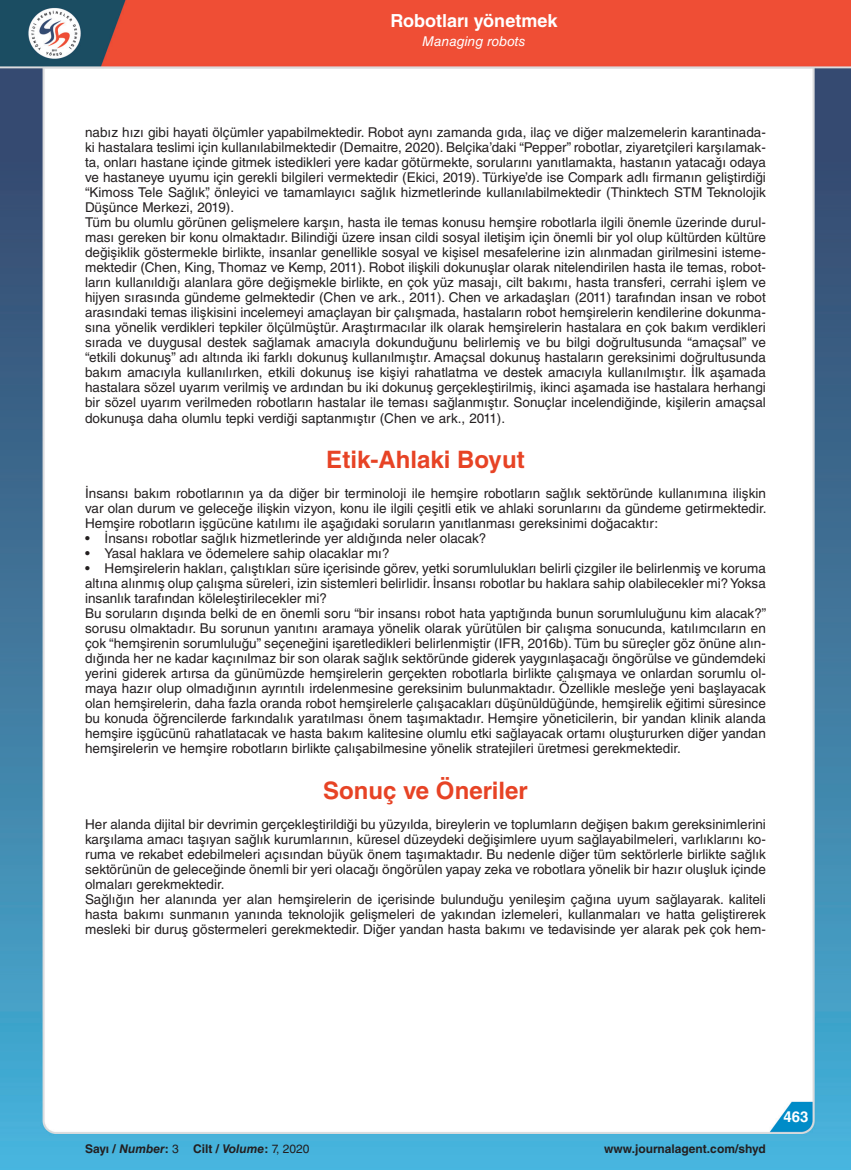
<style>
.page{position:relative;width:851px;height:1170px;background:#fff}
.page>*{position:absolute;margin:0;border:0;box-sizing:border-box;transform-origin:0 0}
.Gövde_A{font:700 24px "Helvetica LT Std";color:#e74325}
.t1{font:700 18px "Helvetica LT Std";color:#fff}
.t2{font:700 15px "Helvetica LT Std";color:#fff}
.Gövde_A-2{font:13.5px/15px "Helvetica LT Std";color:#231f20;text-align:justify}
.t3{font:italic 13.5px "Helvetica LT Std";color:#fff}
.t4{font:700 12px "Helvetica LT Std";color:#231f20}
.s1{font-style:italic}
.s2{font-weight:400}
</style>
<div class="page">
<img style="left:0;top:0;width:850px;height:1169px">
<p class="t1" style="left:390px;top:9px;width:168px">Robotları yönetmek</p>
<p class="t3" style="left:422px;top:33px;width:105px">Managing robots</p>
<p class="Gövde_A-2" style="left:85px;top:125px;width:682px">nabız hızı gibi hayati ölçümler yapabilmektedir. Robot aynı zamanda gıda, ilaç ve diğer malzemelerin karantinada&shy;ki hastalara teslimi için kullanılabilmektedir (Demaitre, 2020). Belçika’daki “Pepper” robotlar, ziyaretçileri karşılamak&shy;ta, onları hastane içinde gitmek istedikleri yere kadar götürmekte, sorularını yanıtlamakta, hastanın yatacağı odaya ve hastaneye uyumu için gerekli bilgileri vermektedir (Ekici, 2019). Türkiye’de ise Compark adlı firmanın geliştirdiği “Kimoss Tele Sağlık”, önleyici ve tamamlayıcı sağlık hizmetlerinde kullanılabilmektedir (Thinktech STM Teknolojik Düşünce Merkezi, 2019).</p>
<p class="Gövde_A-2" style="left:85px;top:215px;width:682px">Tüm bu olumlu görünen gelişmelere karşın, hasta ile temas konusu hemşire robotlarla ilgili önemle üzerinde durul&shy;ması gereken bir konu olmaktadır. Bilindiği üzere insan cildi sosyal iletişim için önemli bir yol olup kültürden kültüre değişiklik göstermekle birlikte, insanlar genellikle sosyal ve kişisel mesafelerine izin alınmadan girilmesini isteme&shy;mektedir (Chen, King, Thomaz ve Kemp, 2011). Robot ilişkili dokunuşlar olarak nitelendirilen hasta ile temas, robot&shy;ların kullanıldığı alanlara göre değişmekle birlikte, en çok yüz masajı, cilt bakımı, hasta transferi, cerrahi işlem ve hijyen sırasında gündeme gelmektedir (Chen ve ark., 2011). Chen ve arkadaşları (2011) tarafından insan ve robot arasındaki temas ilişkisini incelemeyi amaçlayan bir çalışmada, hastaların robot hemşirelerin kendilerine dokunma&shy;sına yönelik verdikleri tepkiler ölçülmüştür. Araştırmacılar ilk olarak hemşirelerin hastalara en çok bakım verdikleri sırada ve duygusal destek sağlamak amacıyla dokunduğunu belirlemiş ve bu bilgi doğrultusunda “amaçsal” ve “etkili dokunuş” adı altında iki farklı dokunuş kullanılmıştır. Amaçsal dokunuş hastaların gereksinimi doğrultusunda bakım amacıyla kullanılırken, etkili dokunuş ise kişiyi rahatlatma ve destek amacıyla kullanılmıştır. İlk aşamada hastalara sözel uyarım verilmiş ve ardından bu iki dokunuş gerçekleştirilmiş, ikinci aşamada ise hastalara herhangi bir sözel uyarım verilmeden robotların hastalar ile teması sağlanmıştır. Sonuçlar incelendiğinde, kişilerin amaçsal dokunuşa daha olumlu tepki verdiği saptanmıştır (Chen ve ark., 2011).</p>
<p class="Gövde_A" style="left:326px;top:445px;width:200px">Etik-Ahlaki Boyut</p>
<p class="Gövde_A-2" style="left:85px;top:486px;width:683px">İnsansı bakım robotlarının ya da diğer bir terminoloji ile hemşire robotların sağlık sektöründe kullanımına ilişkin var olan durum ve geleceğe ilişkin vizyon, konu ile ilgili çeşitli etik ve ahlaki sorunlarını da gündeme getirmektedir.<br>Hemşire robotların işgücüne katılımı ile aşağıdaki soruların yanıtlanması gereksinimi doğacaktır:</p>
<p class="Gövde_A-2" style="left:85px;top:531px;width:403px">• İnsansı robotlar sağlık hizmetlerinde yer aldığında neler olacak?</p>
<p class="Gövde_A-2" style="left:85px;top:546px;width:306px">• Yasal haklara ve ödemelere sahip olacaklar mı?</p>
<p class="Gövde_A-2" style="left:85px;top:561px;width:682px">• Hemşirelerin hakları, çalıştıkları süre içerisinde görev, yetki sorumlulukları belirli çizgiler ile belirlenmiş ve koruma altına alınmış olup çalışma süreleri, izin sistemleri belirlidir. İnsansı robotlar bu haklara sahip olabilecekler mi? Yoksa insanlık tarafından köleleştirilecekler mi?</p>
<p class="Gövde_A-2" style="left:85px;top:606px;width:682px">Bu soruların dışında belki de en önemli soru “bir insansı robot hata yaptığında bunun sorumluluğunu kim alacak?” sorusu olmaktadır. Bu sorunun yanıtını aramaya yönelik olarak yürütülen bir çalışma sonucunda, katılımcıların en çok “hemşirenin sorumluluğu” seçeneğini işaretledikleri belirlenmiştir (IFR, 2016b). Tüm bu süreçler göz önüne alın&shy;dığında her ne kadar kaçınılmaz bir son olarak sağlık sektöründe giderek yaygınlaşacağı öngörülse ve gündemdeki yerini giderek artırsa da günümüzde hemşirelerin gerçekten robotlarla birlikte çalışmaya ve onlardan sorumlu ol&shy;maya hazır olup olmadığının ayrıntılı irdelenmesine gereksinim bulunmaktadır. Özellikle mesleğe yeni başlayacak olan hemşirelerin, daha fazla oranda robot hemşirelerle çalışacakları düşünüldüğünde, hemşirelik eğitimi süresince bu konuda öğrencilerde farkındalık yaratılması önem taşımaktadır. Hemşire yöneticilerin, bir yandan klinik alanda hemşire işgücünü rahatlatacak ve hasta bakım kalitesine olumlu etki sağlayacak ortamı oluştururken diğer yandan hemşirelerin ve hemşire robotların birlikte çalışabilmesine yönelik stratejileri üretmesi gerekmektedir.</p>
<p class="Gövde_A" style="left:323px;top:776px;width:206px">Sonuç ve Öneriler</p>
<p class="Gövde_A-2" style="left:85px;top:816px;width:682px">Her alanda dijital bir devrimin gerçekleştirildiği bu yüzyılda, bireylerin ve toplumların değişen bakım gereksinimlerini karşılama amacı taşıyan sağlık kurumlarının, küresel düzeydeki değişimlere uyum sağlayabilmeleri, varlıklarını ko&shy;ruma ve rekabet edebilmeleri açısından büyük önem taşımaktadır. Bu nedenle diğer tüm sektörlerle birlikte sağlık sektörünün de geleceğinde önemli bir yeri olacağı öngörülen yapay zeka ve robotlara yönelik bir hazır oluşluk içinde olmaları gerekmektedir.</p>
<p class="Gövde_A-2" style="left:85px;top:891px;width:682px">Sağlığın her alanında yer alan hemşirelerin de içerisinde bulunduğu yenileşim çağına uyum sağlayarak. kaliteli hasta bakımı sunmanın yanında teknolojik gelişmeleri de yakından izlemeleri, kullanmaları ve hatta geliştirerek mesleki bir duruş göstermeleri gerekmektedir. Diğer yandan hasta bakımı ve tedavisinde yer alarak pek çok hem-</p>
<p class="t4" style="left:85px;top:1141px;width:226px">Sayı / <span class="s1">Number</span>: <span class="s2">3</span> Cilt / <span class="s1">Volume</span>: <span class="s2">7, 2020</span></p>
<p class="t4" style="left:604px;top:1141px;width:163px">www.journalagent.com/shyd</p>
<p class="t2" style="left:783px;top:1107px;width:27px">463</p>
</div>
